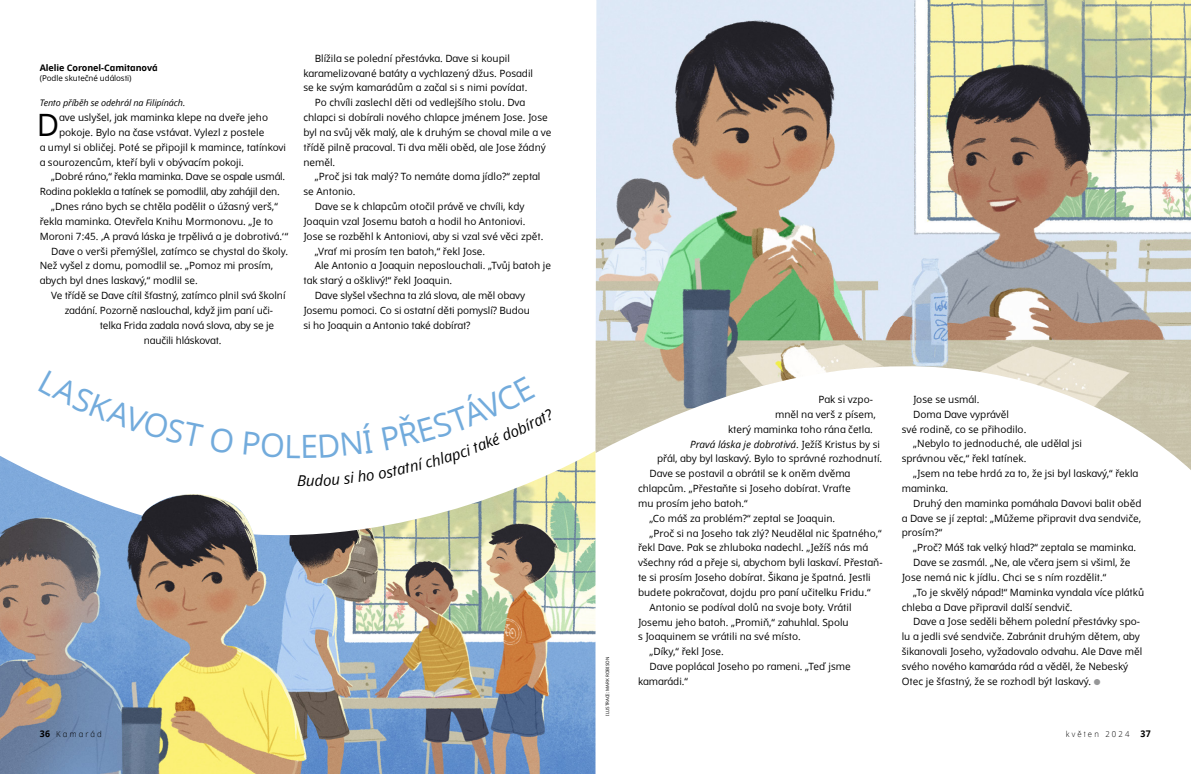
<style>
.page{position:relative;width:1191px;height:774px;background:#fff}
.page>*{position:absolute;margin:0;border:0;box-sizing:border-box;transform-origin:0 0}
.p1_first{font:30.8px "Dots Solidlds Lat";color:#000}
.t1{font:italic 15px "Dots Solidlds Lat";color:#000}
.p1{font:10px/14.8px "Dots Solidlds Lat";color:#000}
.p1_first-2{font:10px "Dots Solidlds Lat";color:#000}
.p1-2{font:10px/14.8px "Dots Solidlds Lat";letter-spacing:-.02em;color:#000}
.p1-3{font:italic 10px "Dots Solidlds Lat";color:#000}
.p1_bio{font:italic 9px "Dots Solidlds Lat";letter-spacing:-.01em;color:#000}
.p1_author-name{font:700 9px "Dots Solidlds Lat";letter-spacing:-.005em;color:#000}
.t2{font:300 8.2px "Dots Solidlds Lat";letter-spacing:.28em;color:#000;scale:.95 1}
.p1_author-role{font:8px "Dots Solidlds Lat";letter-spacing:-.005em;color:#000}
.t3{font:4.5px "Dots Solidlds Lat";color:#000}
.s1{font-style:normal}
.s2{font-family:"Ding P Ilds Dpi";font-size:8.5px;color:#969798}
.s3{font-weight:700;font-size:9.2px}
</style>
<div class="page">
<img style="left:0;top:470px;width:596px;height:304px">
<img style="left:595px;top:0;width:596px;height:470px">
<img style="left:0;top:451px;width:595px;height:93px">
<svg style="left:210px;top:451px;width:24px;height:2px"></svg>
<svg style="left:244px;top:451px;width:310px;height:35px"></svg>
<p class="p1_author-name" style="left:40px;top:61px;width:119px">Alelie Coronel-Camitanová</p>
<p class="p1_author-role" style="left:40px;top:72px;width:93px">(Podle skutečné události)</p>
<p class="p1_bio" style="left:40px;top:96px;width:147px">Tento příběh se odehrál na Filipínách.</p>
<p class="p1_first" style="left:37px;top:102px;width:24px">D</p>
<p class="p1_first-2" style="left:59px;top:110px;width:210px">ave uslyšel, jak maminka klepe na dveře jeho</p>
<p class="p1_first-2" style="left:59px;top:125px;width:207px">pokoje. Bylo na čase vstávat. Vylezl z postele</p>
<p class="p1_first-2" style="left:40px;top:140px;width:248px">a umyl si obličej. Poté se připojil k mamince, tatínkovi</p>
<p class="p1_first-2" style="left:40px;top:155px;width:206px">a sourozencům, kteří byli v obývacím pokoji.</p>
<p class="p1-2" style="left:40px;top:169px;width:247px;text-indent:11px">„Dobré ráno,“ řekla maminka. Dave se ospale usmál.<br>Rodina poklekla a tatínek se pomodlil, aby zahájil den.</p>
<p class="p1" style="left:40px;top:199px;width:250px;text-indent:11px">„Dnes ráno bych se chtěla podělit o úžasný verš,“ řekla maminka. Otevřela Knihu Mormonovu. „Je to<br>Moroni 7:45. ‚A pravá láska je trpělivá a je dobrotivá.‘“</p>
<p class="p1" style="left:40px;top:244px;width:250px;text-indent:11px">Dave o verši přemýšlel, zatímco se chystal do školy.<br>Než vyšel z domu, pomodlil se. „Pomoz mi prosím, abych byl dnes laskavý,“ modlil se.</p>
<p class="p1" style="left:51px;top:288px;width:236px">Ve třídě se Dave cítil šťastný, zatímco plnil svá školní</p>
<p class="p1" style="left:65px;top:303px;width:210px">zadání. Pozorně naslouchal, když jim paní uči-</p>
<p class="p1" style="left:100px;top:318px;width:176px">telka Frida zadala nová slova, aby se je</p>
<p class="p1" style="left:144px;top:333px;width:79px">naučili hláskovat.</p>
<p class="p1" style="left:303px;top:51px;width:231px;text-indent:11px">Blížila se polední přestávka. Dave si koupil karamelizované batáty a vychlazený džus. Posadil se ke svým kamarádům a začal si s nimi povídat.</p>
<p class="p1" style="left:303px;top:95px;width:249px;text-indent:11px">Po chvíli zaslechl děti od vedlejšího stolu. Dva chlapci si dobírali nového chlapce jménem Jose. Jose byl na svůj věk malý, ale k druhým se choval mile a ve třídě pilně pracoval. Ti dva měli oběd, ale Jose žádný neměl.</p>
<p class="p1" style="left:303px;top:169px;width:239px;text-indent:11px">„Proč jsi tak malý? To nemáte doma jídlo?“ zeptal se Antonio.</p>
<p class="p1" style="left:303px;top:199px;width:241px;text-indent:11px">Dave se k chlapcům otočil právě ve chvíli, kdy<br>Joaquin vzal Josemu batoh a hodil ho Antoniovi.<br>Jose se rozběhl k Antoniovi, aby si vzal své věci zpět.</p>
<p class="p1" style="left:315px;top:244px;width:172px">„Vrať mi prosím ten batoh,“ řekl Jose.</p>
<p class="p1" style="left:303px;top:258px;width:249px;text-indent:11px">Ale Antonio a Joaquin neposlouchali. „Tvůj batoh je tak starý a ošklivý!“ řekl Joaquin.</p>
<p class="p1" style="left:303px;top:288px;width:228px;text-indent:11px">Dave slyšel všechna ta zlá slova, ale měl obavy<br>Josemu pomoci. Co si ostatní děti pomyslí? Budou si ho Joaquin a Antonio také dobírat?</p>
<h2 class="t1" style="left:297px;top:470px;width:11px">B</h2>
<p class="t3" style="left:604px;top:716px;width:61px;rotate:-90deg">ILUSTRACE: MARK ROBISON</p>
<p class="p1" style="left:818px;top:392px;width:56px">Pak si vzpo-</p>
<p class="p1" style="left:775px;top:407px;width:102px">mněl na verš z písem,</p>
<p class="p1" style="left:728px;top:422px;width:146px">který maminka toho rána četla.</p>
<p class="p1-3" style="left:690px;top:437px;width:191px">Pravá láska je dobrotivá<span class="s1">. Ježíš Kristus by si</span></p>
<p class="p1" style="left:657px;top:451px;width:227px">přál, aby byl laskavý. Bylo to správné rozhodnutí.</p>
<p class="p1" style="left:638px;top:466px;width:214px;text-align:justify;text-indent:11px">Dave se postavil a obrátil se k oněm dvěma chlapcům. „Přestaňte si Joseho dobírat. Vraťte mu prosím jeho batoh.“</p>
<p class="p1" style="left:649px;top:511px;width:187px">„Co máš za problém?“ zeptal se Joaquin.</p>
<p class="p1" style="left:638px;top:525px;width:246px;text-indent:11px">„Proč si na Joseho tak zlý? Neudělal nic špatného,“ řekl Dave. Pak se zhluboka nadechl. „Ježíš nás má všechny rád a přeje si, abychom byli laskaví. Přestaň&shy;te si prosím Joseho dobírat. Šikana je špatná. Jestli budete pokračovat, dojdu pro paní učitelku Fridu.“</p>
<p class="p1" style="left:638px;top:600px;width:215px;text-indent:11px">Antonio se podíval dolů na svoje boty. Vrátil<br>Josemu jeho batoh. „Promiň,“ zahuhlal. Spolu s Joaquinem se vrátili na své místo.</p>
<p class="p1" style="left:649px;top:644px;width:76px">„Díky,“ řekl Jose.</p>
<p class="p1" style="left:638px;top:659px;width:214px;text-indent:11px">Dave poplácal Joseho po rameni. „Teď jsme kamarádi.“</p>
<p class="p1" style="left:913px;top:392px;width:68px">Jose se usmál.</p>
<p class="p1" style="left:901px;top:407px;width:126px;text-align:center">Doma Dave vyprávěl<br>své rodině, co se přihodilo.</p>
<p class="p1" style="left:901px;top:436px;width:182px;text-indent:11px">„Nebylo to jednoduché, ale udělal jsi správnou věc,“ řekl tatínek.</p>
<p class="p1" style="left:901px;top:466px;width:238px;text-indent:11px">„Jsem na tebe hrdá za to, že jsi byl laskavý,“ řekla maminka.</p>
<p class="p1" style="left:901px;top:496px;width:241px;text-align:justify;text-indent:11px">Druhý den maminka pomáhala Davovi balit oběd a Dave se jí zeptal: „Můžeme připravit dva sendviče, prosím?“</p>
<p class="p1" style="left:913px;top:540px;width:224px">„Proč? Máš tak velký hlad?“ zeptala se maminka.</p>
<p class="p1" style="left:901px;top:555px;width:230px;text-indent:11px">Dave se zasmál. „Ne, ale včera jsem si všiml, že<br>Jose nemá nic k jídlu. Chci se s ním rozdělit.“</p>
<p class="p1" style="left:901px;top:585px;width:244px;text-indent:11px">„To je skvělý nápad!“ Maminka vyndala více plátků chleba a Dave připravil další sendvič.</p>
<p class="p1" style="left:901px;top:614px;width:242px;text-indent:11px">Dave a Jose seděli během polední přestávky spo&shy;lu a jedli své sendviče. Zabránit druhým dětem, aby šikanovali Joseho, vyžadovalo odvahu. Ale Dave měl svého nového kamaráda rád a věděl, že Nebeský Otec je šťastný, že se rozhodl být laskavý. <span class="s2">●</span></p>
<p class="t2" style="left:40px;top:728px;width:67px"><span class="s3">36</span> Kamarád</p>
<p class="t2" style="left:1065px;top:728px;width:91px">květen 2024 <span class="s3">37</span></p>
</div>
